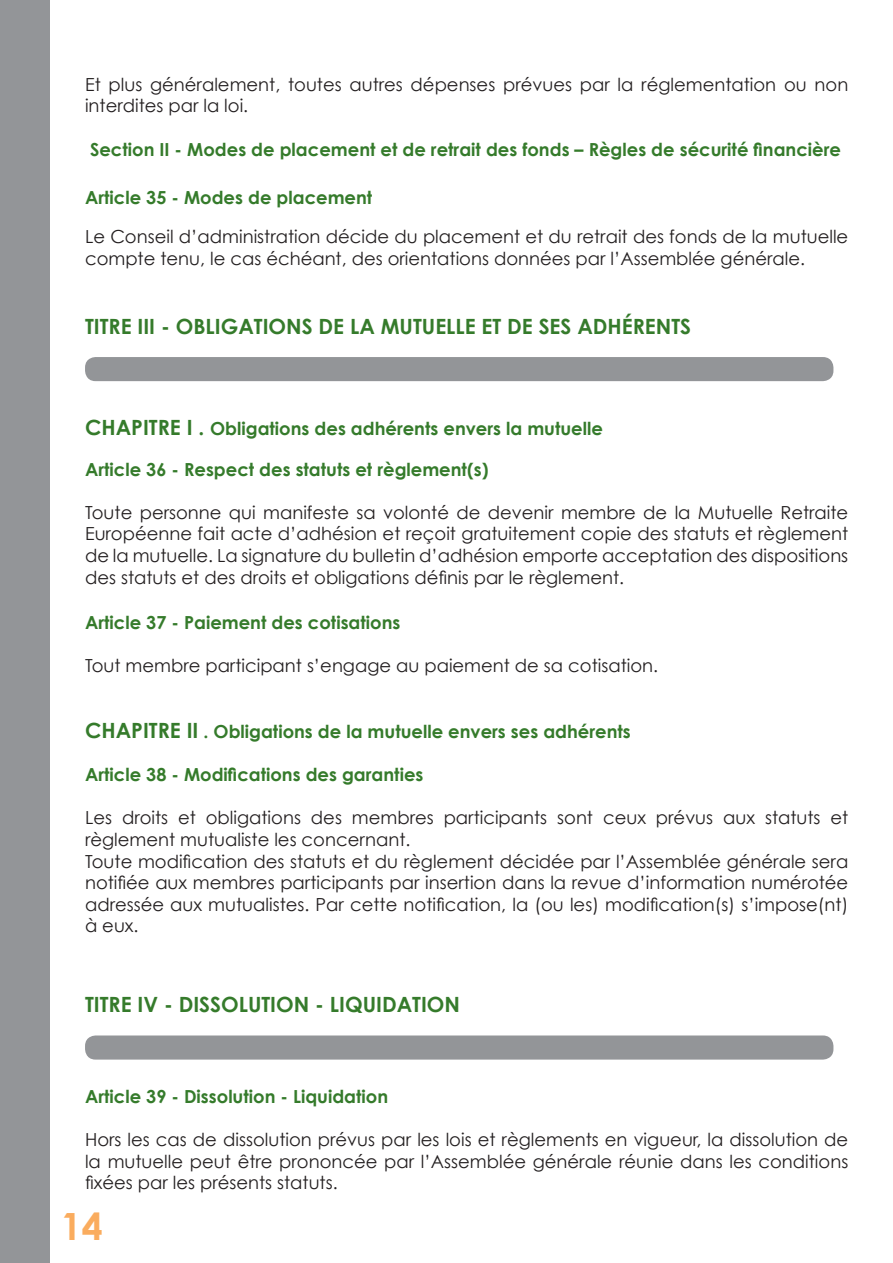
<style>
.page{position:relative;width:893px;height:1263px;background:#fff}
.page>*{position:absolute;margin:0;border:0;box-sizing:border-box;transform-origin:0 0}
.t1{font:700 37.5px "Century Gothic";color:#faac5e}
.titre_I_II_III{font:700 21px "Century Gothic";color:#357b2b}
.t2{font:18px/21.6px "Century Gothic";color:#231f20}
.titre_I_II_III-2{font:700 18px "Century Gothic";color:#357b2b}
.s1{font-size:21px}
</style>
<div class="page">
<div style="left:0;top:0;width:50px;height:1263px;background:#939598"></div>
<div style="left:85px;top:357px;width:748px;height:24px;background:#939598;border-radius:10px"></div>
<div style="left:85px;top:1035px;width:748px;height:24px;background:#939598;border-radius:10px"></div>
<p class="t2" style="left:85px;top:73px;width:765px">Et plus généralement, toutes autres dépenses prévues par la réglementation ou non interdites par la loi.</p>
<p class="titre_I_II_III-2" style="left:90px;top:138px;width:752px">Section II - Modes de placement et de retrait des fonds – Règles de sécurité financière</p>
<p class="titre_I_II_III-2" style="left:85px;top:186px;width:289px">Article 35 - Modes de placement</p>
<p class="t2" style="left:85px;top:226px;width:765px">Le Conseil d’administration décide du placement et du retrait des fonds de la mutuelle compte tenu, le cas échéant, des orientations données par l’Assemblée générale.</p>
<p class="titre_I_II_III" style="left:85px;top:313px;width:608px">TITRE III - OBLIGATIONS DE LA MUTUELLE ET DE SES ADHÉRENTS</p>
<p class="titre_I_II_III-2" style="left:85px;top:417px;width:519px"><span class="s1">CHAPITRE I .</span> Obligations des adhérents envers la mutuelle</p>
<p class="titre_I_II_III-2" style="left:85px;top:458px;width:405px">Article 36 - Respect des statuts et règlement(s)</p>
<p class="t2" style="left:85px;top:501px;width:765px;text-align:justify">Toute personne qui manifeste sa volonté de devenir membre de la Mutuelle Retraite Européenne fait acte d’adhésion et reçoit gratuitement copie des statuts et règlement de la mutuelle. La signature du bulletin d’adhésion emporte acceptation des dispositions des statuts et des droits et obligations définis par le règlement.</p>
<p class="titre_I_II_III-2" style="left:85px;top:611px;width:317px">Article 37 - Paiement des cotisations</p>
<p class="t2" style="left:85px;top:654px;width:575px">Tout membre participant s’engage au paiement de sa cotisation.</p>
<p class="titre_I_II_III-2" style="left:85px;top:720px;width:547px"><span class="s1">CHAPITRE II</span> . Obligations de la mutuelle envers ses adhérents</p>
<p class="titre_I_II_III-2" style="left:85px;top:763px;width:340px">Article 38 - Modifications des garanties</p>
<p class="t2" style="left:85px;top:807px;width:765px">Les droits et obligations des membres participants sont ceux prévus aux statuts et règlement mutualiste les concernant.</p>
<p class="t2" style="left:85px;top:850px;width:765px;text-align:justify">Toute modification des statuts et du règlement décidée par l’Assemblée générale sera notifiée aux membres participants par insertion dans la revue d’information numérotée adressée aux mutualistes. Par cette notification, la (ou les) modification(s) s’impose(nt) à eux.</p>
<p class="titre_I_II_III" style="left:85px;top:992px;width:377px">TITRE IV - DISSOLUTION - LIQUIDATION</p>
<p class="titre_I_II_III-2" style="left:85px;top:1085px;width:305px">Article 39 - Dissolution - Liquidation</p>
<p class="t2" style="left:85px;top:1128px;width:765px;text-align:justify">Hors les cas de dissolution prévus par les lois et règlements en vigueur, la dissolution de la mutuelle peut être prononcée par l’Assemblée générale réunie dans les conditions fixées par les présents statuts.</p>
<h1 class="t1" style="left:61px;top:1203px;width:43px">14</h1>
</div>
